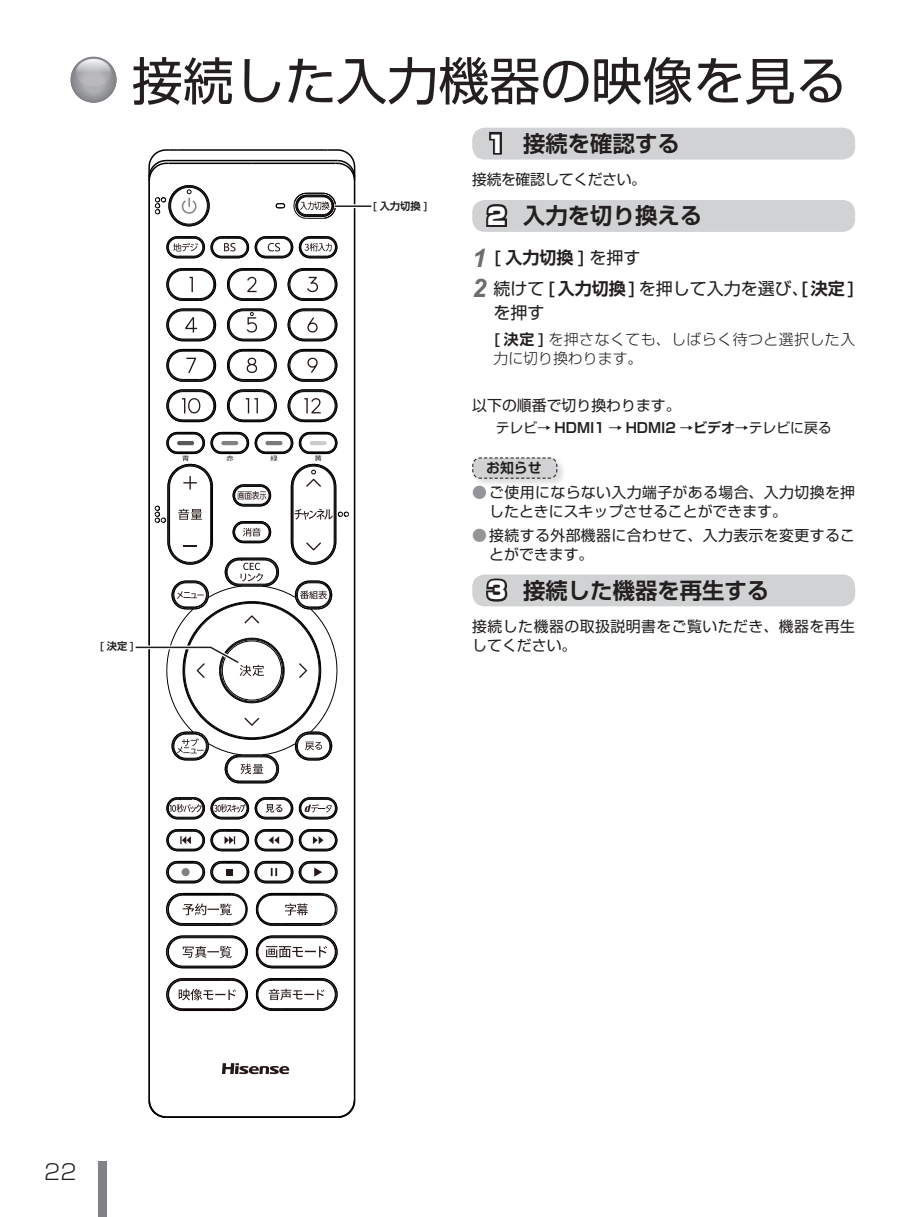
<style>
.page{position:relative;width:919px;height:1217px;background:#fff}
.page>*{position:absolute;margin:0;border:0;box-sizing:border-box;transform-origin:0 0}
._00_大タイトル{font:51px "Shin Go Pro";color:#231f20}
._02_小タイトル1{font:700 22.35px "Shin Go Pro De";color:#231f20}
.t1{font:300 21.3px "Shin Go Pro";color:#231f20}
._11_操作手順{font:16.95px/24.5px "Shin Go Pro";color:#231f20}
._11_操作手順-2{font:700 16.95px "Shin Go Pro De";color:#231f20}
._12_弾丸{font:14.85px/19.2px "Shin Go Pro";letter-spacing:.025em;color:#231f20}
._16_indent5mm{font:300 14.85px/19.2px "Shin Go Pro";letter-spacing:.035em;color:#231f20}
._10_本文{font:14.85px/19.2px "Shin Go Pro";letter-spacing:.03em;color:#231f20}
._10_本文-2{font:14.85px "Shin Go Pro";color:#231f20}
._10_本文-3{font:14.85px "Shin Go Pro";letter-spacing:-.03em;color:#231f20}
._10_本文-4{font:13.8px "Shin Go Pro";color:#231f20}
.t2{font:700 13.8px "Shin Go Pro De";color:#231f20}
._10_本文-5{font:700 10.2px "Shin Go Pro De";color:#231f20}
.s1{font-family:"Shin Go Pro";font-weight:900;font-size:23.4px;color:#fff}
.s2{font-family:"Arial";font-style:italic;font-size:25.5px;color:#6c6d70}
.s3{font-family:"Shin Go Pro";font-weight:400}
.s4{font-family:"Arial";font-weight:700;font-style:italic;font-size:25.5px;color:#6c6d70}
.s5{font-family:"Shin Go Pro De";font-weight:700}
.s6{font-weight:300;color:#939598}
</style>
<div class="page">
<div style="left:98px;top:1161px;width:8px;height:55px;background:#808285"></div>
<img style="left:70px;top:56px;width:47px;height:47px">
<div style="left:472px;top:128px;width:383px;height:31px;background:#d1d2d4;border-radius:13px"></div>
<div style="left:472px;top:200px;width:383px;height:32px;background:#d1d2d4;border-radius:13px"></div>
<div style="left:472px;top:574px;width:383px;height:32px;background:#d1d2d4;border-radius:13px"></div>
<svg style="left:489px;top:131px;width:13px;height:24px"></svg>
<svg style="left:486px;top:204px;width:22px;height:23px"></svg>
<div style="left:472px;top:457px;width:94px;height:30px;background:#231f20;opacity:.15"></div>
<svg style="left:472px;top:457px;width:86px;height:22px;background:#c8c9ca"></svg>
<svg style="left:486px;top:578px;width:22px;height:24px"></svg>
<svg style="left:276px;top:203px;width:9px;height:6px"></svg>
<hr style="left:166px;top:1115px;width:171px;height:2px;background:#030000">
<svg style="left:336px;top:1098px;width:20px;height:20px"></svg>
<hr style="left:148px;top:177px;width:2px;height:922px;background:#030000">
<hr style="left:354px;top:177px;width:1px;height:922px;background:#030000">
<svg style="left:148px;top:1098px;width:20px;height:20px"></svg>
<hr style="left:168px;top:162px;width:84px;height:2px;background:#030000">
<hr style="left:166px;top:160px;width:171px;height:1px;background:#030000">
<hr style="left:252px;top:162px;width:83px;height:2px;background:#030000">
<hr style="left:179px;top:149px;width:146px;height:2px;background:#030000">
<svg style="left:325px;top:149px;width:31px;height:33px"></svg>
<svg style="left:166px;top:860px;width:83px;height:23px"></svg>
<svg style="left:222px;top:1063px;width:68px;height:10px"></svg>
<svg style="left:148px;top:149px;width:61px;height:77px"></svg>
<svg style="left:166px;top:236px;width:39px;height:23px"></svg>
<svg style="left:211px;top:236px;width:38px;height:23px"></svg>
<svg style="left:255px;top:236px;width:38px;height:23px"></svg>
<svg style="left:166px;top:268px;width:50px;height:33px"></svg>
<svg style="left:227px;top:268px;width:49px;height:33px"></svg>
<svg style="left:288px;top:268px;width:49px;height:33px"></svg>
<svg style="left:166px;top:308px;width:50px;height:33px"></svg>
<svg style="left:227px;top:308px;width:49px;height:33px"></svg>
<svg style="left:288px;top:308px;width:49px;height:33px"></svg>
<svg style="left:166px;top:349px;width:50px;height:33px"></svg>
<svg style="left:227px;top:349px;width:49px;height:33px"></svg>
<svg style="left:288px;top:349px;width:49px;height:33px"></svg>
<svg style="left:166px;top:389px;width:50px;height:33px"></svg>
<svg style="left:227px;top:389px;width:49px;height:33px"></svg>
<svg style="left:288px;top:389px;width:49px;height:33px"></svg>
<svg style="left:299px;top:797px;width:38px;height:22px"></svg>
<svg style="left:166px;top:829px;width:39px;height:22px"></svg>
<svg style="left:211px;top:829px;width:38px;height:22px"></svg>
<svg style="left:299px;top:829px;width:38px;height:22px"></svg>
<svg style="left:255px;top:829px;width:38px;height:22px"></svg>
<svg style="left:181px;top:867px;width:9px;height:8px"></svg>
<div style="left:226px;top:868px;width:7px;height:7px;background:#231815"></div>
<svg style="left:255px;top:860px;width:38px;height:23px"></svg>
<svg style="left:293px;top:193px;width:43px;height:26px"></svg>
<svg style="left:299px;top:236px;width:38px;height:23px"></svg>
<svg style="left:166px;top:797px;width:39px;height:22px"></svg>
<svg style="left:211px;top:797px;width:38px;height:22px"></svg>
<svg style="left:255px;top:797px;width:38px;height:22px"></svg>
<svg style="left:299px;top:860px;width:38px;height:23px"></svg>
<svg style="left:256px;top:892px;width:81px;height:33px"></svg>
<svg style="left:166px;top:892px;width:81px;height:33px"></svg>
<svg style="left:166px;top:935px;width:82px;height:33px"></svg>
<svg style="left:256px;top:935px;width:81px;height:33px"></svg>
<svg style="left:166px;top:978px;width:82px;height:33px"></svg>
<svg style="left:256px;top:978px;width:81px;height:33px"></svg>
<svg style="left:135px;top:432px;width:214px;height:351px"></svg>
<hr style="left:335px;top:204px;width:36px;height:4px;background:#fff">
<hr style="left:335px;top:205px;width:36px;height:2px;background:#231f20">
<p class="_00_大タイトル" style="left:132px;top:39px;width:716px">接続した入力機器の映像を見る</p>
<p class="_10_本文-5" style="left:100px;top:637px;width:36px">[決定]</p>
<p class="_10_本文-5" style="left:372px;top:198px;width:57px">[ 入力切換 ]</p>
<p class="_02_小タイトル1" style="left:487px;top:125px;width:194px"><span class="s1">1</span> 接続を確認する</p>
<p class="_10_本文-3" style="left:472px;top:167px;width:175px">接続を確認してください。</p>
<p class="_02_小タイトル1" style="left:487px;top:197px;width:216px"><span class="s1">2</span> 入力を切り換える</p>
<p class="_11_操作手順-2" style="left:472px;top:243px;width:170px"><span class="s2">1</span> [ 入力切換 ] <span class="s3">を押す</span></p>
<p class="_11_操作手順" style="left:493px;top:274px;width:363px;text-indent:-21px"><span class="s4">2</span> 続けて <span class="s5">[ 入力切換 ]</span> を押して入力を選び、<span class="s5">[ 決定 ]</span>を押す</p>
<p class="_16_indent5mm" style="left:493px;top:328px;width:363px"><span class="s5">[ 決定 ]</span> を押さなくても、しばらく待つと選択した入力に切り換わります。</p>
<p class="_10_本文-2" style="left:472px;top:393px;width:210px">以下の順番で切り換わります。</p>
<p class="_10_本文-4" style="left:495px;top:417px;width:337px">テレビ→ <span class="s5">HDMI1</span> → <span class="s5">HDMI2</span> →<span class="s5">ビデオ</span>→テレビに戻る</p>
<p class="t2" style="left:486px;top:456px;width:57px">お知らせ</p>
<p class="_12_弾丸" style="left:489px;top:481px;width:367px;text-indent:-17px"><span class="s6">●</span>ご使用にならない入力端子がある場合、入力切換を押したときにスキップさせることができます。</p>
<p class="_12_弾丸" style="left:489px;top:523px;width:367px;text-indent:-17px"><span class="s6">●</span>接続する外部機器に合わせて、入力表示を変更することができます。</p>
<p class="_02_小タイトル1" style="left:487px;top:572px;width:283px"><span class="s1">3</span> 接続した機器を再生する</p>
<p class="_10_本文" style="left:472px;top:615px;width:384px">接続した機器の取扱説明書をご覧いただき、機器を再生してください。</p>
<h3 class="t1" style="left:44px;top:1154px;width:34px">22</h3>
</div>
